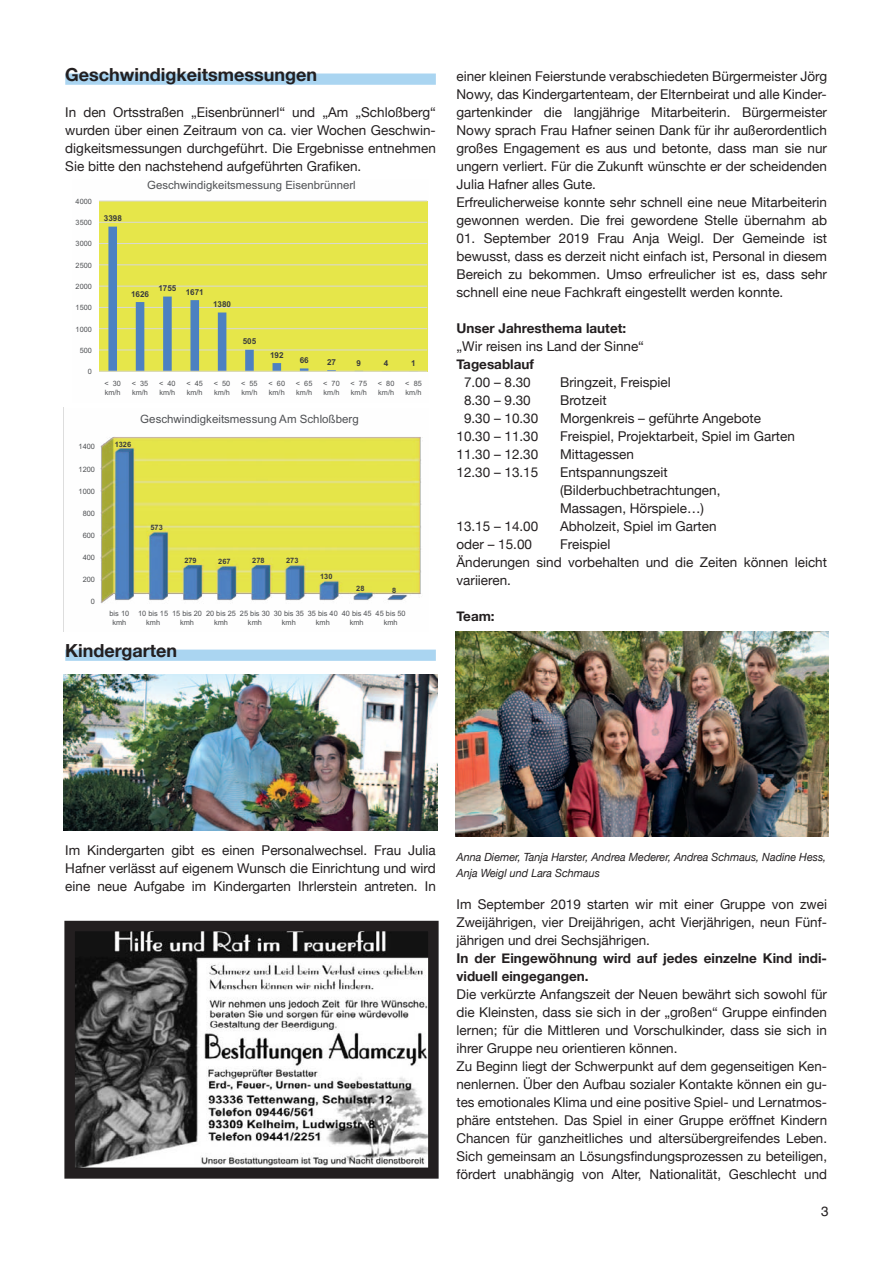
<style>
.page{position:relative;width:893px;height:1263px;background:#fff}
.page>*{position:absolute;margin:0;border:0;box-sizing:border-box;transform-origin:0 0}
.t1{font:700 18px "Helvetica Neue";color:#231f20}
.t2{font:13.5px/18px "Helvetica Neue";color:#231f20;text-align:justify}
.t3{font:700 13.5px/18px "Helvetica Neue";color:#231f20}
.t4{font:13.5px "Helvetica";color:#231f20}
.t5{font:11.55px "Arial";color:#505255}
.t6{font:11.4px "Arial";color:#505255}
.t7{font:italic 11.25px/16.2px "Helvetica Neue";color:#231f20;scale:.96 1}
.t8{font:700 8.1px "Arial";color:#383a3d}
.t9{font:7.35px/9px "Arial";color:#505255}
.t10{font:700 7.35px "Arial";color:#383a3d}
</style>
<div class="page">
<div style="left:65px;top:74px;width:371px;height:11px;background:#aad5f1"></div>
<div style="left:65px;top:650px;width:371px;height:11px;background:#aad5f1"></div>
<img style="left:75px;top:932px;width:353px;height:236px">
<div style="left:64px;top:921px;width:375px;height:258px;border:10px solid #231f20"></div>
<svg style="left:99px;top:200px;width:329px;height:172px;background:#dade59"></svg>
<svg style="left:100px;top:437px;width:322px;height:166px;background:#ced463"></svg>
<img style="left:64px;top:675px;width:373px;height:155px">
<img style="left:455px;top:631px;width:374px;height:206px">
<h1 class="t1" style="left:65px;top:63px;width:253px">Geschwindigkeitsmessungen</h1>
<p class="t2" style="left:65px;top:103px;width:372px">In den Ortsstraßen „Eisenbrünnerl“ und „Am „Schloßberg“ wurden über einen Zeitraum von ca. vier Wochen Geschwin&shy;digkeitsmessungen durchgeführt. Die Ergebnisse entnehmen Sie bitte den nachstehend aufgeführten Grafiken.</p>
<p class="t9" style="left:76px;top:198px;width:18px">4000</p>
<p class="t9" style="left:76px;top:219px;width:18px">3500</p>
<p class="t9" style="left:76px;top:240px;width:18px">3000</p>
<p class="t9" style="left:76px;top:261px;width:18px">2500</p>
<p class="t9" style="left:76px;top:283px;width:18px">2000</p>
<p class="t9" style="left:76px;top:304px;width:18px">1500</p>
<p class="t9" style="left:76px;top:325px;width:18px">1000</p>
<p class="t9" style="left:80px;top:347px;width:14px">500</p>
<p class="t9" style="left:88px;top:368px;width:6px">0</p>
<p class="t9" style="left:79px;top:443px;width:18px">1400</p>
<p class="t9" style="left:79px;top:465px;width:18px">1200</p>
<p class="t9" style="left:79px;top:487px;width:18px">1000</p>
<p class="t9" style="left:83px;top:509px;width:14px">800</p>
<p class="t9" style="left:83px;top:532px;width:14px">600</p>
<p class="t9" style="left:83px;top:554px;width:14px">400</p>
<p class="t9" style="left:83px;top:576px;width:14px">200</p>
<p class="t9" style="left:91px;top:598px;width:6px">0</p>
<p class="t8" style="left:104px;top:215px;width:20px">3398</p>
<p class="t6" style="left:147px;top:180px;width:210px">Geschwindigkeitsmessung Eisenbrünnerl</p>
<p class="t8" style="left:131px;top:291px;width:20px">1626</p>
<p class="t8" style="left:158px;top:287px;width:47px">1755 1671</p>
<p class="t8" style="left:213px;top:301px;width:20px">1380</p>
<p class="t8" style="left:243px;top:339px;width:15px">505</p>
<p class="t8" style="left:270px;top:352px;width:15px">192</p>
<p class="t8" style="left:300px;top:357px;width:11px">66</p>
<p class="t8" style="left:327px;top:359px;width:11px">27</p>
<p class="t8" style="left:357px;top:360px;width:6px">9</p>
<p class="t8" style="left:384px;top:360px;width:6px">4</p>
<p class="t8" style="left:411px;top:360px;width:6px">1</p>
<p class="t9" style="left:104px;top:379px;width:18px">&lt; 30 km/h</p>
<p class="t9" style="left:132px;top:379px;width:18px">&lt; 35 km/h</p>
<p class="t9" style="left:159px;top:379px;width:18px">&lt; 40 km/h</p>
<p class="t9" style="left:187px;top:379px;width:18px">&lt; 45 km/h</p>
<p class="t9" style="left:214px;top:379px;width:18px">&lt; 50 km/h</p>
<p class="t9" style="left:241px;top:379px;width:18px">&lt; 55 km/h</p>
<p class="t9" style="left:269px;top:379px;width:18px">&lt; 60 km/h</p>
<p class="t9" style="left:296px;top:379px;width:18px">&lt; 65 km/h</p>
<p class="t9" style="left:323px;top:379px;width:18px">&lt; 70 km/h</p>
<p class="t9" style="left:351px;top:379px;width:18px">&lt; 75 km/h</p>
<p class="t9" style="left:378px;top:379px;width:18px">&lt; 80 km/h</p>
<p class="t9" style="left:405px;top:379px;width:18px">&lt; 85 km/h</p>
<p class="t10" style="left:115px;top:442px;width:18px">1326</p>
<p class="t5" style="left:140px;top:414px;width:220px">Geschwindigkeitsmessung Am Schloßberg</p>
<p class="t10" style="left:150px;top:525px;width:14px">573</p>
<p class="t10" style="left:184px;top:557px;width:14px">279</p>
<p class="t10" style="left:218px;top:559px;width:14px">267</p>
<p class="t10" style="left:252px;top:558px;width:14px">278</p>
<p class="t10" style="left:286px;top:558px;width:14px">273</p>
<p class="t10" style="left:320px;top:574px;width:14px">130</p>
<p class="t10" style="left:356px;top:585px;width:10px">28</p>
<p class="t10" style="left:392px;top:587px;width:6px">8</p>
<p class="t9" style="left:109px;top:610px;width:21px;text-align:center">bis 10 kmh</p>
<p class="t9" style="left:138px;top:610px;width:32px;text-align:center">10 bis 15 kmh</p>
<p class="t9" style="left:172px;top:610px;width:32px;text-align:center">15 bis 20 kmh</p>
<p class="t9" style="left:206px;top:610px;width:32px;text-align:center">20 bis 25 kmh</p>
<p class="t9" style="left:240px;top:610px;width:32px;text-align:center">25 bis 30 kmh</p>
<p class="t9" style="left:274px;top:610px;width:32px;text-align:center">30 bis 35 kmh</p>
<p class="t9" style="left:308px;top:610px;width:32px;text-align:center">35 bis 40 kmh</p>
<p class="t9" style="left:342px;top:610px;width:32px;text-align:center">40 bis 45 kmh</p>
<p class="t9" style="left:376px;top:610px;width:32px;text-align:center">45 bis 50 kmh</p>
<h1 class="t1" style="left:65px;top:639px;width:113px">Kindergarten</h1>
<p class="t2" style="left:456px;top:67px;width:372px;text-align:left">einer kleinen Feierstunde verabschiedeten Bürgermeister Jörg Nowy, das Kindergartenteam, der Elternbeirat und alle Kinder&shy;gartenkinder die langjährige Mitarbeiterin. Bürgermeister Nowy sprach Frau Hafner seinen Dank für ihr außerordentlich großes Engagement es aus und betonte, dass man sie nur ungern verliert. Für die Zukunft wünschte er der scheidenden Julia Hafner alles Gute.<br>Erfreulicherweise konnte sehr schnell eine neue Mitarbeiterin gewonnen werden. Die frei gewordene Stelle übernahm ab</p>
<p class="t2" style="left:456px;top:229px;width:372px">01. September 2019 Frau Anja Weigl. Der Gemeinde ist bewusst, dass es derzeit nicht einfach ist, Personal in diesem Bereich zu bekommen. Umso erfreulicher ist es, dass sehr schnell eine neue Fachkraft eingestellt werden konnte.</p>
<p class="t3" style="left:456px;top:318px;width:171px">Unser Jahresthema lautet:</p>
<p class="t2" style="left:456px;top:337px;width:189px">„Wir reisen ins Land der Sinne“</p>
<p class="t3" style="left:456px;top:354px;width:79px">Tagesablauf</p>
<p class="t2" style="left:464px;top:373px;width:68px">7.00 – 8.30</p>
<p class="t2" style="left:560px;top:373px;width:112px">Bringzeit, Freispiel</p>
<p class="t2" style="left:464px;top:391px;width:68px">8.30 – 9.30</p>
<p class="t2" style="left:560px;top:391px;width:48px">Brotzeit</p>
<p class="t2" style="left:464px;top:409px;width:76px">9.30 – 10.30</p>
<p class="t2" style="left:560px;top:409px;width:202px">Morgenkreis – geführte Angebote</p>
<p class="t2" style="left:456px;top:427px;width:83px">10.30 – 11.30</p>
<p class="t2" style="left:560px;top:427px;width:236px">Freispiel, Projektarbeit, Spiel im Garten</p>
<p class="t2" style="left:456px;top:445px;width:83px">11.30 – 12.30</p>
<p class="t2" style="left:560px;top:445px;width:75px">Mittagessen</p>
<p class="t2" style="left:456px;top:463px;width:83px">12.30 – 13.15</p>
<p class="t2" style="left:560px;top:463px;width:162px;text-align:left">Entspannungszeit (Bilderbuchbetrachtungen,<br>Massagen, Hörspiele…)</p>
<p class="t2" style="left:456px;top:517px;width:83px">13.15 – 14.00</p>
<p class="t2" style="left:560px;top:517px;width:158px">Abholzeit, Spiel im Garten</p>
<p class="t2" style="left:456px;top:535px;width:77px">oder – 15.00</p>
<p class="t2" style="left:456px;top:535px;width:372px;text-align:left;text-indent:104px">Freispiel<br>Änderungen sind vorbehalten und die Zeiten können leicht variieren.</p>
<p class="t3" style="left:456px;top:606px;width:40px">Team:</p>
<p class="t2" style="left:65px;top:841px;width:372px">Im Kindergarten gibt es einen Personalwechsel. Frau Julia Hafner verlässt auf eigenem Wunsch die Einrichtung und wird eine neue Aufgabe im Kindergarten Ihrlerstein antreten. In</p>
<p class="t7" style="left:456px;top:848px;width:387px">Anna Diemer, Tanja Harster, Andrea Mederer, Andrea Schmaus, Nadine Hess,<br>Anja Weigl und Lara Schmaus</p>
<p class="t2" style="left:456px;top:895px;width:372px">Im September 2019 starten wir mit einer Gruppe von zwei Zweijährigen, vier Dreijährigen, acht Vierjährigen, neun Fünf - jährigen und drei Sechsjährigen.</p>
<p class="t3" style="left:456px;top:948px;width:372px">In der Eingewöhnung wird auf jedes einzelne Kind indi&shy;viduell eingegangen.</p>
<p class="t2" style="left:456px;top:985px;width:372px;text-align:left">Die verkürzte Anfangszeit der Neuen bewährt sich sowohl für die Kleinsten, dass sie sich in der „großen“ Gruppe einfinden lernen; für die Mittleren und Vorschulkinder, dass sie sich in ihrer Gruppe neu orientieren können.<br>Zu Beginn liegt der Schwerpunkt auf dem gegenseitigen Ken&shy;nenlernen. Über den Aufbau sozialer Kontakte können ein gu - tes emotionales Klima und eine positive Spiel- und Lernatmos&shy;phäre entstehen. Das Spiel in einer Gruppe eröffnet Kindern Chancen für ganzheitliches und altersübergreifendes Leben.<br>Sich gemeinsam an Lösungsfindungsprozessen zu beteiligen, fördert unabhängig von Alter, Nationalität, Geschlecht und</p>
<p class="t4" style="left:821px;top:1206px;width:9px">3</p>
</div>
